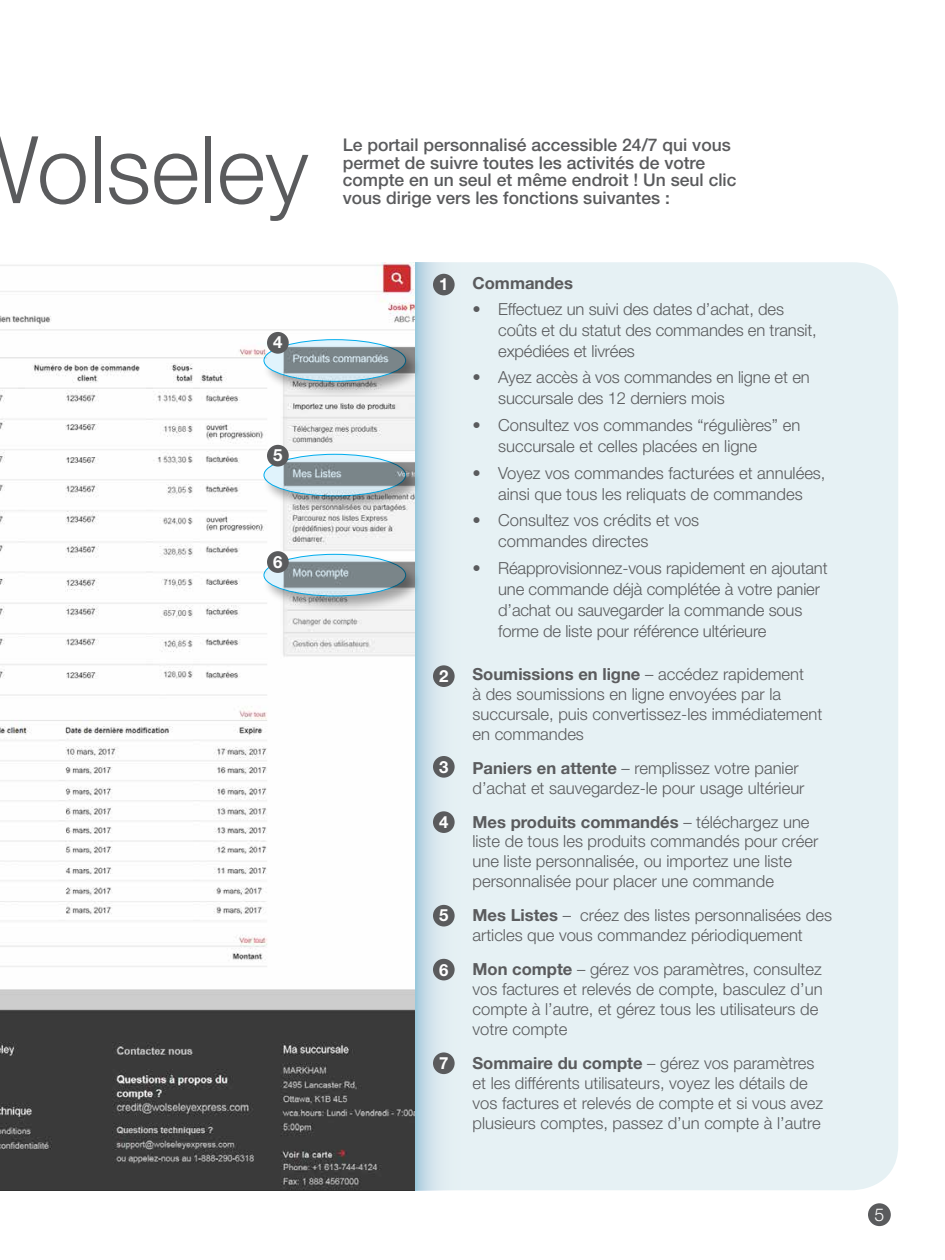
<style>
.page{position:relative;width:945px;height:1260px;background:#fff}
.page>*{position:absolute;margin:0;border:0;box-sizing:border-box;transform-origin:0 0}
.t1{font:300 93.45px "Helvetica Neue";color:#5a5b5d}
.t2{font:300 17.68px "Helvetica Neue";color:#fff}
.t3{font:500 17.5px/17.5px "Helvetica Neue";color:#5a5b5d}
.t4{font:700 16.8px "Helvetica Neue";color:#fff}
.t5{font:300 16.62px/19.9px "Helvetica Neue";color:#5a5b5d}
.t6{font:700 16.62px "Helvetica Neue";color:#5a5b5d}
.s1{font-weight:700}
</style>
<div class="page">
<div style="left:289px;top:262px;width:609px;height:928px;background:#e6f1f4;border-radius:46px"></div>
<svg style="left:415px;top:262px;width:40px;height:928px"></svg>
<img style="left:0;top:263px;width:415px;height:927px">
<div style="left:263px;top:338px;width:158px;height:60px;background:#000;opacity:.33"></div>
<svg style="left:264px;top:340px;width:142px;height:41px;background:#9aaab1"></svg>
<div style="left:264px;top:339px;width:142px;height:43px;border:1px solid #00aeef;border-radius:50%"></div>
<div style="left:263px;top:452px;width:158px;height:60px;background:#000;opacity:.33"></div>
<svg style="left:264px;top:454px;width:142px;height:42px;background:#9cadb4"></svg>
<div style="left:264px;top:454px;width:142px;height:42px;border:1px solid #00aeef;border-radius:50%"></div>
<div style="left:263px;top:552px;width:158px;height:60px;background:#000;opacity:.33"></div>
<svg style="left:264px;top:554px;width:142px;height:42px;background:#96a6ad"></svg>
<div style="left:264px;top:554px;width:142px;height:42px;border:1px solid #00aeef;border-radius:50%"></div>
<div style="left:433px;top:274px;width:22px;height:21px;background:#5a5b5d;border-radius:50%"></div>
<div style="left:433px;top:665px;width:22px;height:22px;background:#5a5b5d;border-radius:50%"></div>
<div style="left:433px;top:756px;width:22px;height:22px;background:#5a5b5d;border-radius:50%"></div>
<div style="left:433px;top:811px;width:22px;height:22px;background:#5a5b5d;border-radius:50%"></div>
<div style="left:267px;top:332px;width:22px;height:22px;background:#5a5b5d;border-radius:50%"></div>
<div style="left:433px;top:905px;width:22px;height:22px;background:#5a5b5d;border-radius:50%"></div>
<div style="left:267px;top:445px;width:22px;height:22px;background:#5a5b5d;border-radius:50%"></div>
<div style="left:433px;top:959px;width:22px;height:21px;background:#5a5b5d;border-radius:50%"></div>
<div style="left:267px;top:551px;width:22px;height:22px;background:#5a5b5d;border-radius:50%"></div>
<div style="left:433px;top:1052px;width:22px;height:22px;background:#5a5b5d;border-radius:50%"></div>
<div style="left:868px;top:1203px;width:23px;height:23px;background:#5a5b5d;border-radius:50%"></div>
<h1 class="t1" style="left:37px;top:113px;width:273px">olseley</h1>
<p class="t3" style="left:343px;top:136px;width:395px">Le portail personnalisé accessible 24/7 qui vous permet de suivre toutes les activités de votre compte en un seul et même endroit ! Un seul clic vous dirige vers les fonctions suivantes :</p>
<p class="t4" style="left:273px;top:332px;width:11px">4</p>
<p class="t4" style="left:273px;top:445px;width:11px">5</p>
<p class="t4" style="left:273px;top:552px;width:11px">6</p>
<p class="t4" style="left:439px;top:274px;width:11px">1</p>
<p class="t4" style="left:439px;top:665px;width:11px">2</p>
<p class="t4" style="left:439px;top:756px;width:11px">3</p>
<p class="t4" style="left:439px;top:811px;width:11px">4</p>
<p class="t4" style="left:439px;top:905px;width:11px">5</p>
<p class="t4" style="left:439px;top:959px;width:11px">6</p>
<p class="t4" style="left:439px;top:1053px;width:11px">7</p>
<p class="t6" style="left:472px;top:272px;width:102px">Commandes</p>
<p class="t5" style="left:498px;top:298px;width:320px;line-height:21px;text-indent:-26px">• Effectuez un suivi des dates d’achat, des coûts et du statut des commandes en transit, expédiées et livrées</p>
<p class="t5" style="left:498px;top:367px;width:313px;line-height:21px;text-indent:-26px">• Ayez accès à vos commandes en ligne et en succursale des 12 derniers mois</p>
<p class="t5" style="left:498px;top:414px;width:304px;line-height:21px;text-indent:-26px">• Consultez vos commandes “régulières” en succursale et celles placées en ligne</p>
<p class="t5" style="left:472px;top:462px;width:355px;line-height:21px;text-align:center">• Voyez vos commandes facturées et annulées, ainsi que tous les reliquats de commandes</p>
<p class="t5" style="left:498px;top:510px;width:203px;line-height:21px;text-indent:-26px">• Consultez vos crédits et vos commandes directes</p>
<p class="t5" style="left:498px;top:557px;width:331px;line-height:21px;text-indent:-26px">• Réapprovisionnez-vous rapidement en ajoutant une commande déjà complétée à votre panier d’achat ou sauvegarder la commande sous forme de liste pour référence ultérieure</p>
<p class="t5" style="left:472px;top:664px;width:351px"><span class="s1">Soumissions en ligne</span> – accédez rapidement<br>à des soumissions en ligne envoyées par la succursale, puis convertissez-les immédiatement en commandes</p>
<p class="t5" style="left:472px;top:757px;width:334px"><span class="s1">Paniers en attente</span> – remplissez votre panier d’achat et sauvegardez-le pour usage ultérieur</p>
<p class="t5" style="left:472px;top:811px;width:347px"><span class="s1">Mes produits commandés</span> – téléchargez une liste de tous les produits commandés pour créer une liste personnalisée, ou importez une liste personnalisée pour placer une commande</p>
<p class="t5" style="left:472px;top:905px;width:361px"><span class="s1">Mes Listes</span> – créez des listes personnalisées des articles que vous commandez périodiquement</p>
<p class="t5" style="left:472px;top:959px;width:352px"><span class="s1">Mon compte</span> – gérez vos paramètres, consultez vos factures et relevés de compte, basculez d’un compte à l’autre, et gérez tous les utilisateurs de votre compte</p>
<p class="t5" style="left:472px;top:1053px;width:352px"><span class="s1">Sommaire du compte</span> – gérez vos paramètres et les différents utilisateurs, voyez les détails de vos factures et relevés de compte et si vous avez plusieurs comptes, passez d’un compte à l’autre</p>
<p class="t2" style="left:874px;top:1204px;width:11px">5</p>
</div>
